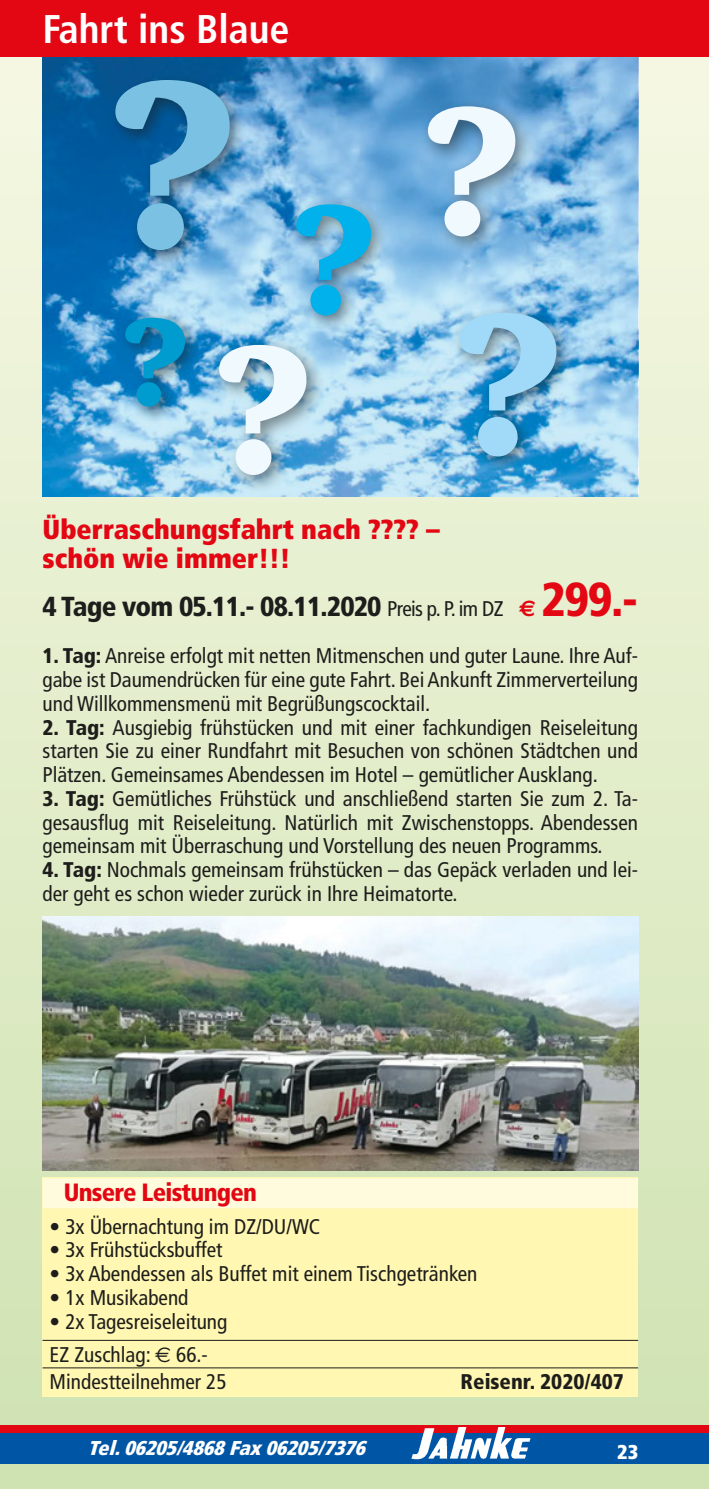
<style>
.page{position:relative;width:709px;height:1489px;background:#fff}
.page>*{position:absolute;margin:0;border:0;box-sizing:border-box;transform-origin:0 0}
.t1{font:900 246.25px "Charter";color:#7ac1e3}
.t2{font:900 188.5px "Charter";color:#f0f9fe}
.t3{font:900 161px "Charter";color:#00b1eb}
.t4{font:900 128.75px "Charter";color:#009ccf}
.t5{font:700 condensed 40px "Frutiger";color:#fff}
.t6{font:900 condensed 27.5px "Frutiger LT";letter-spacing:-.03em;color:#1d1d1b}
.t7{font:900 condensed 27.5px/28.8px "Frutiger LT";color:#e30613}
.t8{font:900 condensed 25px "Frutiger LT";letter-spacing:-.03em;color:#e30613}
.t9{font:condensed 21.25px/23.8px "Frutiger";color:#1d1d1b;text-align:justify}
.t10{font:900 condensed 21.25px "Frutiger LT";color:#1d1d1b}
.t11{font:italic 900 condensed 20px "Frutiger LT";color:#fff}
.t12{font:900 condensed 20px "Frutiger LT";color:#fff}
.s1{font-size:188.5px;color:#f0f9fe}
.s2{font-size:208.25px;color:#a1daf8}
.s3{font-family:"Frutiger";font-weight:400;font-size:21.25px}
.s4{font-family:"Euro Sans";font-weight:700;font-stretch:normal;font-size:22.5px;color:#e30613}
.s5{font-size:47.5px;color:#e30613}
.s6{font-family:"Frutiger LT";font-weight:900}
.s7{font-family:"Euro Sans";font-stretch:normal}
</style>
<div class="page">
<div style="left:0;top:0;width:709px;height:1488px;background:linear-gradient(to bottom,#f2f5e5,#d0e2b1)"></div>
<img style="left:43px;top:57px;width:595px;height:439px">
<div style="left:43px;top:1176px;width:595px;height:220px;background:#fff7b2"></div>
<div style="left:43px;top:1178px;width:595px;height:30px;background:#fffbdc"></div>
<hr style="left:43px;top:1339px;width:595px;height:1px;background:#1d1d1b">
<hr style="left:43px;top:1367px;width:595px;height:1px;background:#1d1d1b">
<div style="left:0;top:0;width:709px;height:57px;background:#e30613"></div>
<div style="left:452px;top:305px;width:121px;height:168px;background:#1d1d1b;opacity:.5"></div>
<div style="left:210px;top:336px;width:116px;height:157px;background:#1d1d1b;opacity:.5"></div>
<div style="left:288px;top:196px;width:100px;height:137px;background:#1d1d1b;opacity:.5"></div>
<div style="left:118px;top:309px;width:84px;height:115px;background:#1d1d1b;opacity:.5"></div>
<div style="left:108px;top:73px;width:139px;height:195px;background:#1d1d1b;opacity:.5"></div>
<img style="left:43px;top:916px;width:595px;height:254px">
<div style="left:419px;top:97px;width:115px;height:158px;background:#1d1d1b;opacity:.5"></div>
<div style="left:0;top:1424px;width:709px;height:39px;background:#0056a4"></div>
<div style="left:0;top:1424px;width:709px;height:7px;background:#e30613"></div>
<img style="left:410px;top:1423px;width:121px;height:37px">
<h3 class="t5" style="left:43px;top:5px;width:248px">Fahrt ins Blaue</h3>
<h1 class="t1" style="left:111px;top:11px;width:413px">? <span class="s1">?</span></h1>
<h3 class="t3" style="left:293px;top:159px;width:85px">?</h3>
<h2 class="t2" style="left:216px;top:292px;width:350px">? <span class="s2">?</span></h2>
<h3 class="t4" style="left:123px;top:282px;width:68px">?</h3>
<p class="t7" style="left:43px;top:515px;width:399px">Überraschungsfahrt nach ???? – schön wie immer!!!</p>
<p class="t6" style="left:43px;top:589px;width:597px">4 Tage vom 05.11.- 08.11.2020 <span class="s3">Preis p. P. im DZ</span> <span class="s4">€</span> <span class="s5">299.-</span></p>
<p class="t9" style="left:43px;top:644px;width:597px"><span class="s6">1. Tag:</span> Anreise erfolgt mit netten Mitmenschen und guter Laune. Ihre Auf&shy;gabe ist Daumendrücken für eine gute Fahrt. Bei Ankunft Zimmerverteilung und Willkommensmenü mit Begrüßungscocktail.</p>
<p class="t9" style="left:43px;top:715px;width:597px"><span class="s6">2. Tag:</span> Ausgiebig frühstücken und mit einer fachkundigen Reiseleitung starten Sie zu einer Rundfahrt mit Besuchen von schönen Städtchen und Plätzen. Gemeinsames Abendessen im Hotel – gemütlicher Ausklang.</p>
<p class="t9" style="left:43px;top:786px;width:597px"><span class="s6">3. Tag:</span> Gemütliches Frühstück und anschließend starten Sie zum 2. Ta&shy;gesausflug mit Reiseleitung. Natürlich mit Zwischenstopps. Abendessen gemeinsam mit Überraschung und Vorstellung des neuen Programms.</p>
<p class="t9" style="left:43px;top:858px;width:597px"><span class="s6">4. Tag:</span> Nochmals gemeinsam frühstücken – das Gepäck verladen und lei&shy;der geht es schon wieder zurück in Ihre Heimatorte.</p>
<p class="t8" style="left:64px;top:1176px;width:195px">Unsere Leistungen</p>
<p class="t9" style="left:50px;top:1214px;width:272px">• 3x Übernachtung im DZ/DU/WC</p>
<p class="t9" style="left:50px;top:1238px;width:174px">• 3x Frühstücksbuffet</p>
<p class="t9" style="left:50px;top:1261px;width:429px">• 3x Abendessen als Buffet mit einem Tischgetränken</p>
<p class="t9" style="left:50px;top:1285px;width:140px">• 1x Musikabend</p>
<p class="t9" style="left:50px;top:1304px;width:179px;line-height:33.2px">• 2x Tagesreiseleitung<br>EZ Zuschlag: <span class="s7">€</span> 66.-</p>
<p class="t9" style="left:50px;top:1370px;width:178px">Mindestteilnehmer 25</p>
<p class="t10" style="left:460px;top:1369px;width:165px">Reisenr. 2020/407</p>
<p class="t11" style="left:88px;top:1435px;width:285px">Tel.06205/4868Fax06205/7376</p>
<p class="t12" style="left:617px;top:1439px;width:22px">23</p>
</div>
